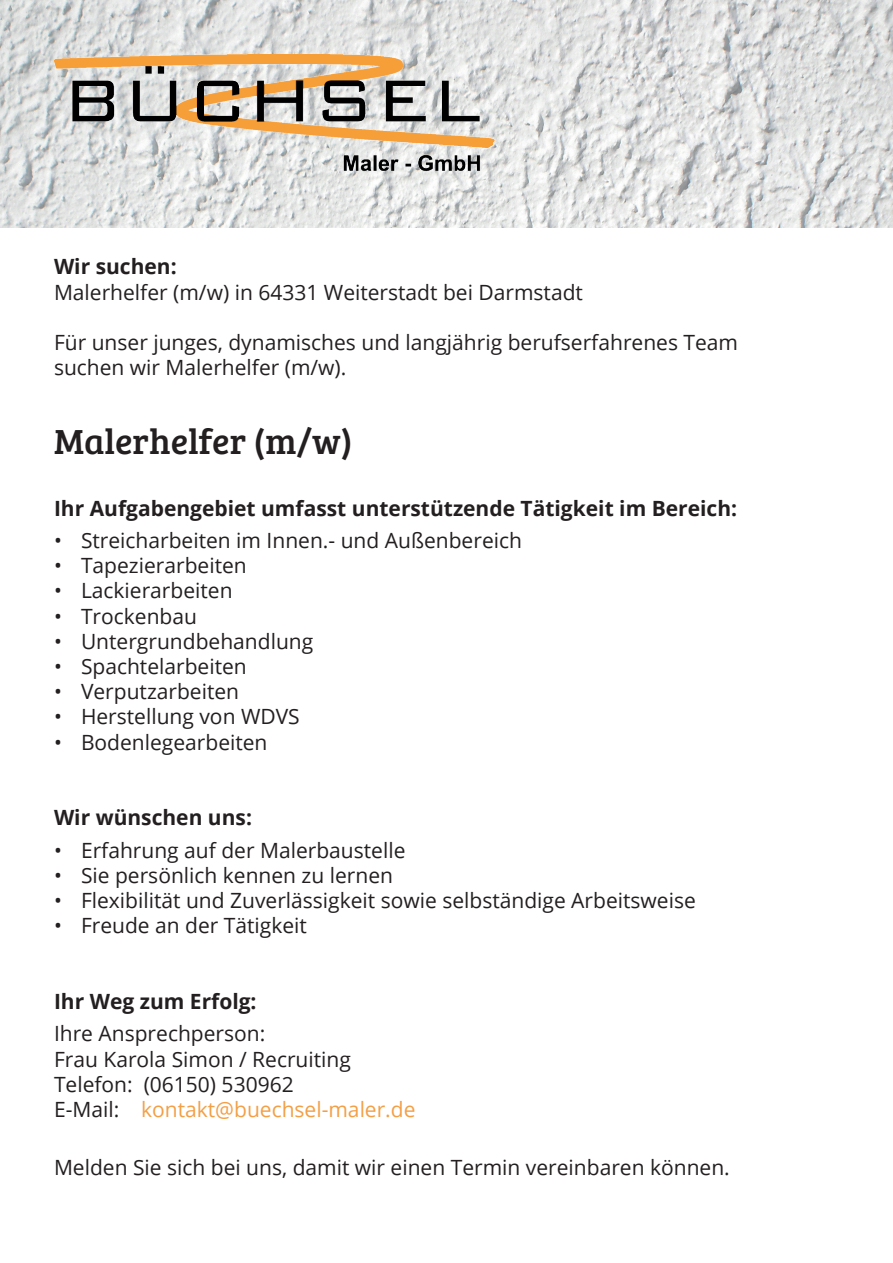
<style>
.page{position:relative;width:893px;height:1263px;background:#fff}
.page>*{position:absolute;margin:0;border:0;box-sizing:border-box;transform-origin:0 0}
.t1{font:36px "Bree Serif";color:#231f20}
.t2{font:21px/25.2px "Open Sans";color:#231f20}
.t3{font:700 21px "Open Sans";color:#231f20}
.s1{color:#f49f45}
</style>
<div class="page">
<img style="left:0;top:0;width:893px;height:227px">
<img style="left:54px;top:54px;width:441px;height:122px">
<p class="t3" style="left:54px;top:252px;width:124px">Wir suchen:</p>
<p class="t2" style="left:54px;top:279px;width:530px">Malerhelfer (m/w) in 64331 Weiterstadt bei Darmstadt</p>
<p class="t2" style="left:54px;top:329px;width:686px">Für unser junges, dynamisches und langjährig berufserfahrenes Team suchen wir Malerhelfer (m/w).</p>
<h1 class="t1" style="left:54px;top:416px;width:300px">Malerhelfer (m/w)</h1>
<p class="t3" style="left:54px;top:493px;width:685px">Ihr Aufgabengebiet umfasst unterstützende Tätigkeit im Bereich:</p>
<p class="t2" style="left:54px;top:527px;width:469px">• Streicharbeiten im Innen.- und Außenbereich</p>
<p class="t2" style="left:54px;top:552px;width:194px">• Tapezierarbeiten</p>
<p class="t2" style="left:54px;top:578px;width:180px">• Lackierarbeiten</p>
<p class="t2" style="left:54px;top:603px;width:145px">• Trockenbau</p>
<p class="t2" style="left:54px;top:628px;width:261px">• Untergrundbehandlung</p>
<p class="t2" style="left:54px;top:653px;width:194px">• Spachtelarbeiten</p>
<p class="t2" style="left:54px;top:678px;width:187px">• Verputzarbeiten</p>
<p class="t2" style="left:54px;top:704px;width:247px">• Herstellung von WDVS</p>
<p class="t2" style="left:54px;top:729px;width:215px">• Bodenlegearbeiten</p>
<p class="t3" style="left:54px;top:803px;width:199px">Wir wünschen uns:</p>
<p class="t2" style="left:54px;top:837px;width:353px">• Erfahrung auf der Malerbaustelle</p>
<p class="t2" style="left:54px;top:862px;width:341px">• Sie persönlich kennen zu lernen</p>
<p class="t2" style="left:54px;top:887px;width:643px">• Flexibilität und Zuverlässigkeit sowie selbständige Arbeitsweise</p>
<p class="t2" style="left:54px;top:912px;width:254px">• Freude an der Tätigkeit</p>
<p class="t3" style="left:54px;top:986px;width:204px">Ihr Weg zum Erfolg:</p>
<p class="t2" style="left:54px;top:1020px;width:363px">Ihre Ansprechperson:<br>Frau Karola Simon / Recruiting<br>Telefon: (06150) 530962<br>E-Mail: <span class="s1">kontakt@buechsel-maler.de</span></p>
<p class="t2" style="left:54px;top:1154px;width:677px">Melden Sie sich bei uns, damit wir einen Termin vereinbaren können.</p>
</div>
